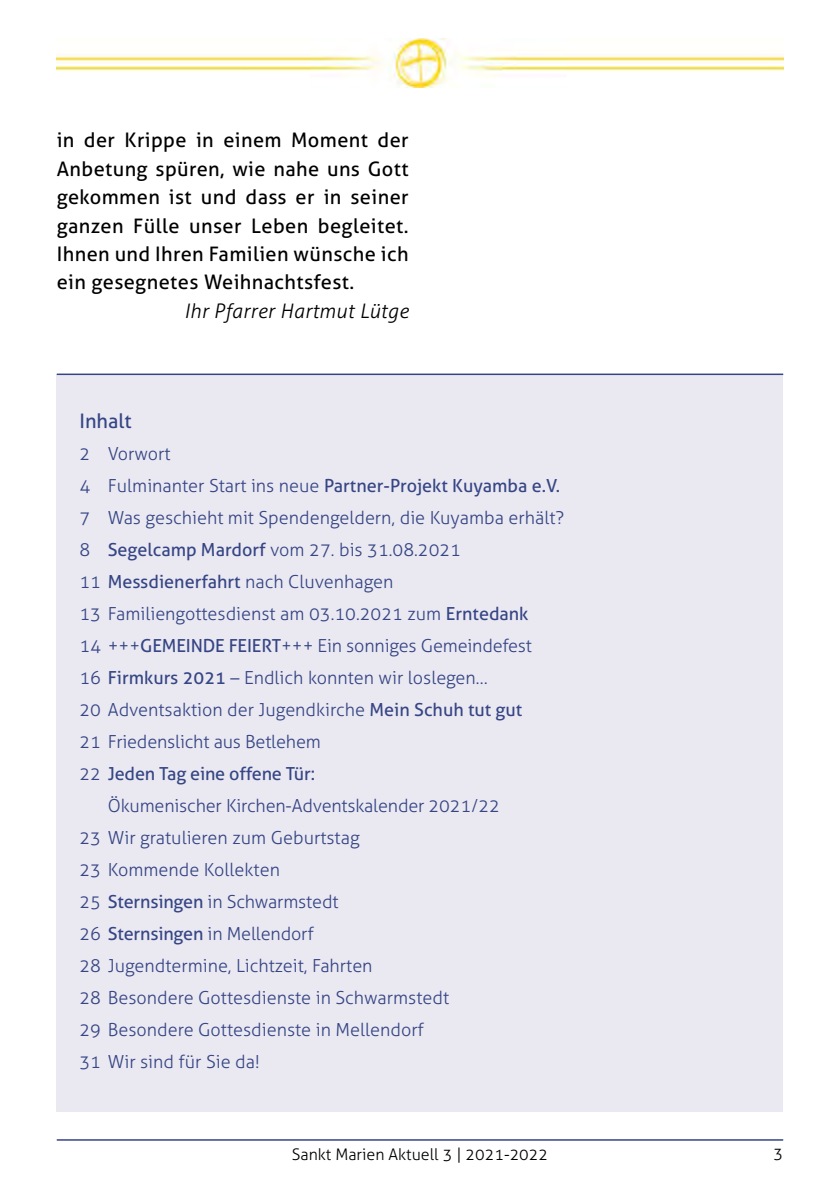
<style>
.page{position:relative;width:840px;height:1191px;background:#fff}
.page>*{position:absolute;margin:0;border:0;box-sizing:border-box;transform-origin:0 0}
.t1{font:20px/28.4px "Aller";letter-spacing:.02em;color:#000;text-align:justify}
.t2{font:italic 300 20px "Aller";letter-spacing:.02em;color:#000}
.t3{font:20px "Aller";color:#364585}
.t4{font:300 18px "Aller";color:#364585}
.t5{font:18px "Aller";letter-spacing:-.01em;color:#364585}
.t6{font:300 16px "Aller";color:#000}
.s1{font-weight:300}
.s2{font-weight:400}
</style>
<div class="page">
<hr style="left:57px;top:1139px;width:725px;height:1px;background:#364585">
<img style="left:57px;top:39px;width:725px;height:48px">
<div style="left:57px;top:374px;width:725px;height:737px;background:#eae9f1"></div>
<hr style="left:57px;top:373px;width:725px;height:2px;background:#364585">
<p class="t1" style="left:57px;top:126px;width:353px">in der Krippe in einem Moment der Anbetung spüren, wie nahe uns Gott gekommen ist und dass er in seiner ganzen Fülle unser Leben begleitet.<br>Ihnen und Ihren Familien wünsche ich ein gesegnetes Weihnachtsfest.</p>
<p class="t2" style="left:184px;top:298px;width:226px">Ihr Pfarrer Hartmut Lütge</p>
<p class="t3" style="left:79px;top:408px;width:54px">Inhalt</p>
<p class="t4" style="left:79px;top:442px;width:92px">2 Vorwort</p>
<p class="t5" style="left:79px;top:474px;width:482px"><span class="s1">4 Fulminanter Start ins neue</span> Partner-Projekt Kuyamba e.V.</p>
<p class="t4" style="left:79px;top:506px;width:486px">7 Was geschieht mit Spendengeldern, die Kuyamba erhält?</p>
<p class="t4" style="left:79px;top:538px;width:383px">8 <span class="s2">Segelcamp Mardorf</span> vom 27. bis 31.08.2021</p>
<p class="t4" style="left:79px;top:570px;width:315px">11 <span class="s2">Messdienerfahrt</span> nach Cluvenhagen</p>
<p class="t4" style="left:79px;top:602px;width:450px">13 Familiengottesdienst am 03.10.2021 zum <span class="s2">Erntedank</span></p>
<p class="t4" style="left:79px;top:634px;width:454px">14 +++<span class="s2">GEMEINDE FEIERT</span>+++ Ein sonniges Gemeindefest</p>
<p class="t4" style="left:79px;top:666px;width:409px">16 <span class="s2">Firmkurs 2021</span> – Endlich konnten wir loslegen…</p>
<p class="t4" style="left:79px;top:698px;width:444px">20 Adventsaktion der Jugendkirche <span class="s2">Mein Schuh tut gut</span></p>
<p class="t4" style="left:79px;top:730px;width:243px">21 Friedenslicht aus Betlehem</p>
<p class="t5" style="left:79px;top:762px;width:237px"><span class="s1">22</span> Jeden Tag eine offene Tür:</p>
<p class="t4" style="left:108px;top:794px;width:393px">Ökumenischer Kirchen-Adventskalender 2021/22</p>
<p class="t4" style="left:79px;top:826px;width:281px">23 Wir gratulieren zum Geburtstag</p>
<p class="t4" style="left:79px;top:858px;width:202px">23 Kommende Kollekten</p>
<p class="t4" style="left:79px;top:890px;width:260px">25 <span class="s2">Sternsingen</span> in Schwarmstedt</p>
<p class="t4" style="left:79px;top:922px;width:235px">26 <span class="s2">Sternsingen</span> in Mellendorf</p>
<p class="t4" style="left:79px;top:954px;width:294px">28 Jugendtermine, Lichtzeit, Fahrten</p>
<p class="t4" style="left:79px;top:986px;width:371px">28 Besondere Gottesdienste in Schwarmstedt</p>
<p class="t4" style="left:79px;top:1018px;width:346px">29 Besondere Gottesdienste in Mellendorf</p>
<p class="t4" style="left:79px;top:1050px;width:182px">31 Wir sind für Sie da!</p>
<p class="t6" style="left:292px;top:1145px;width:258px">Sankt Marien Aktuell 3 | 2021-2022</p>
<p class="t6" style="left:773px;top:1144px;width:11px">3</p>
</div>
